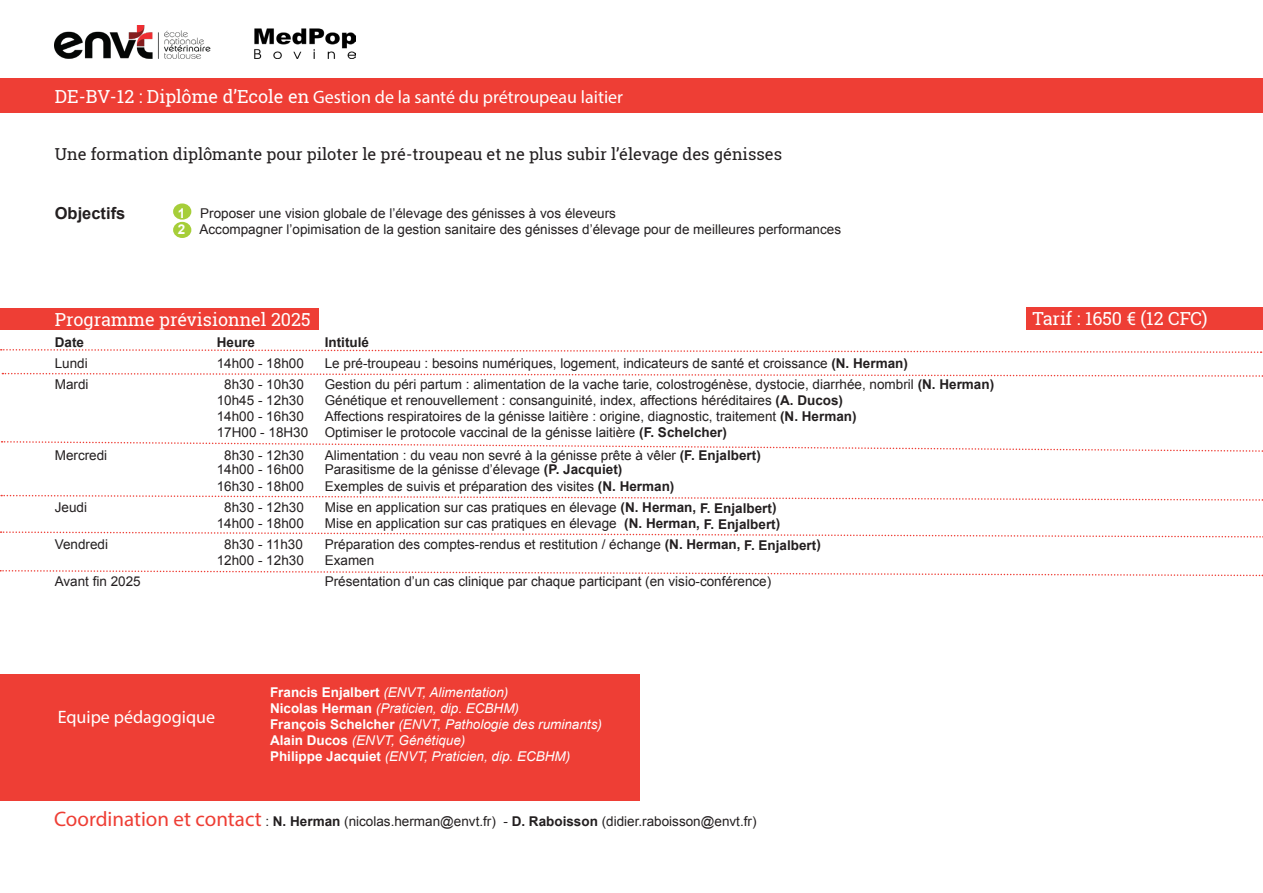
<style>
.page{position:relative;width:1263px;height:893px;background:#fff}
.page>*{position:absolute;margin:0;border:0;box-sizing:border-box;transform-origin:0 0}
.t1{font:18px "Myriad Pro";color:#fff}
.t2{font:18px "Roboto Slab";color:#fff}
.t3{font:16.5px "Roboto Slab";color:#231f20}
.t4{font:700 16.5px "Arial";color:#231f20}
.t5{font:13.5px "Arial";color:#231f20}
.t6{font:italic 13.5px/16.2px "Arial";color:#fff}
.t7{font:700 13.5px "Arial";color:#231f20}
.s1{font-family:"Roboto Slab"}
.s2{font-weight:700;color:#fff}
.s3{font-weight:700}
.s4{font-weight:700;font-style:normal}
.s5{font-family:"Myriad Pro";font-size:21px;color:#ee3e35}
</style>
<div class="page">
<div style="left:0;top:78px;width:1263px;height:35px;background:#ee3e35"></div>
<div style="left:0;top:308px;width:319px;height:22px;background:#ee3e35"></div>
<svg style="left:1px;top:494px;width:1262px;height:7px"></svg>
<div style="left:0;top:675px;width:639px;height:126px;background:#ee3e35"></div>
<svg style="left:2px;top:441px;width:1261px;height:11px"></svg>
<div style="left:1026px;top:307px;width:237px;height:23px;background:#ee3e35"></div>
<svg style="left:2px;top:372px;width:1261px;height:5px"></svg>
<div style="left:175px;top:205px;width:15px;height:13px;background:#a6ce39;border-radius:50%"></div>
<div style="left:173px;top:203px;width:18px;height:17px;border:3px solid #a6ce39;border-radius:50%"></div>
<div style="left:175px;top:223px;width:15px;height:13px;background:#a6ce39;border-radius:50%"></div>
<div style="left:173px;top:222px;width:18px;height:16px;border:3px solid #a6ce39;border-radius:50%"></div>
<svg style="left:0;top:570px;width:1263px;height:7px"></svg>
<svg style="left:1px;top:349px;width:1260px;height:4px"></svg>
<svg style="left:1px;top:531px;width:1262px;height:7px"></svg>
<img style="left:54px;top:25px;width:301px;height:34px">
<p class="t1" style="left:55px;top:86px;width:570px"><span class="s1">DE-BV-12 : Diplôme d’Ecole en</span> Gestion de la santé du prétroupeau laitier</p>
<p class="t3" style="left:55px;top:142px;width:729px">Une formation diplômante pour piloter le pré-troupeau et ne plus subir l’élevage des génisses</p>
<p class="t4" style="left:55px;top:202px;width:72px">Objectifs</p>
<p class="t5" style="left:178px;top:204px;width:440px"><span class="s2">1</span> Proposer une vision globale de l’élevage des génisses à vos éleveurs</p>
<p class="t5" style="left:178px;top:220px;width:665px"><span class="s2">2</span> Accompagner l’opimisation de la gestion sanitaire des génisses d’élevage pour de meilleures performances</p>
<p class="t2" style="left:55px;top:307px;width:257px">Programme prévisionnel 2025</p>
<p class="t7" style="left:55px;top:333px;width:31px">Date</p>
<p class="t7" style="left:217px;top:333px;width:40px">Heure</p>
<p class="t7" style="left:325px;top:333px;width:46px">Intitulé</p>
<p class="t5" style="left:55px;top:354px;width:35px">Lundi</p>
<p class="t5" style="left:217px;top:354px;width:89px">14h00 - 18h00</p>
<p class="t5" style="left:325px;top:354px;width:585px">Le pré-troupeau : besoins numériques, logement, indicateurs de santé et croissance <span class="s3">(N. Herman)</span></p>
<p class="t5" style="left:55px;top:375px;width:35px">Mardi</p>
<p class="t5" style="left:224px;top:375px;width:81px">8h30 - 10h30</p>
<p class="t5" style="left:325px;top:375px;width:671px">Gestion du péri partum : alimentation de la vache tarie, colostrogénèse, dystocie, diarrhée, nombril <span class="s3">(N. Herman)</span></p>
<p class="t5" style="left:217px;top:391px;width:89px">10h45 - 12h30</p>
<p class="t5" style="left:325px;top:391px;width:520px">Génétique et renouvellement : consanguinité, index, affections héréditaires <span class="s3">(A. Ducos)</span></p>
<p class="t5" style="left:217px;top:407px;width:89px">14h00 - 16h30</p>
<p class="t5" style="left:325px;top:407px;width:533px">Affections respiratoires de la génisse laitière : origine, diagnostic, traitement <span class="s3">(N. Herman)</span></p>
<p class="t5" style="left:217px;top:424px;width:512px">17H00 - 18H30 Optimiser le protocole vaccinal de la génisse laitière <span class="s3">(F. Schelcher)</span></p>
<p class="t5" style="left:55px;top:446px;width:54px">Mercredi</p>
<p class="t5" style="left:224px;top:446px;width:81px">8h30 - 12h30</p>
<p class="t5" style="left:325px;top:446px;width:437px">Alimentation : du veau non sevré à la génisse prête à vêler <span class="s3">(F. Enjalbert)</span></p>
<p class="t5" style="left:217px;top:461px;width:89px">14h00 - 16h00</p>
<p class="t5" style="left:325px;top:461px;width:299px">Parasitisme de la génisse d’élevage <span class="s3">(P. Jacquiet)</span></p>
<p class="t5" style="left:217px;top:477px;width:89px">16h30 - 18h00</p>
<p class="t5" style="left:325px;top:477px;width:351px">Exemples de suivis et préparation des visites <span class="s3">(N. Herman)</span></p>
<p class="t5" style="left:55px;top:498px;width:34px">Jeudi</p>
<p class="t5" style="left:224px;top:498px;width:81px">8h30 - 12h30</p>
<p class="t5" style="left:325px;top:498px;width:453px">Mise en application sur cas pratiques en élevage <span class="s3">(N. Herman, F. Enjalbert)</span></p>
<p class="t5" style="left:217px;top:514px;width:89px">14h00 - 18h00</p>
<p class="t5" style="left:325px;top:514px;width:457px">Mise en application sur cas pratiques en élevage <span class="s3">(N. Herman, F. Enjalbert)</span></p>
<p class="t5" style="left:55px;top:535px;width:55px">Vendredi</p>
<p class="t5" style="left:224px;top:535px;width:80px">8h30 - 11h30</p>
<p class="t5" style="left:325px;top:535px;width:497px">Préparation des comptes-rendus et restitution / échange <span class="s3">(N. Herman, F. Enjalbert)</span></p>
<p class="t5" style="left:217px;top:551px;width:89px">12h00 - 12h30</p>
<p class="t5" style="left:325px;top:551px;width:51px">Examen</p>
<p class="t5" style="left:55px;top:572px;width:88px">Avant fin 2025</p>
<p class="t5" style="left:325px;top:572px;width:448px">Présentation d’un cas clinique par chaque participant (en visio-conférence)</p>
<p class="t1" style="left:58px;top:706px;width:159px">Equipe pédagogique</p>
<p class="t6" style="left:270px;top:684px;width:240px"><span class="s4">Francis Enjalbert</span> (ENVT, Alimentation)</p>
<p class="t6" style="left:270px;top:700px;width:333px"><span class="s4">Nicolas Herman</span> (Praticien, dip. ECBHM)<br><span class="s4">François Schelcher</span> (ENVT, Pathologie des ruminants)</p>
<p class="t6" style="left:270px;top:732px;width:197px"><span class="s4">Alain Ducos</span> (ENVT, Génétique)</p>
<p class="t6" style="left:270px;top:749px;width:302px"><span class="s4">Philippe Jacquiet</span> (ENVT, Praticien, dip. ECBHM)</p>
<p class="t5" style="left:54px;top:813px;width:704px"><span class="s5">Coordination et contact</span> : <span class="s3">N. Herman</span> (nicolas.herman@envt.fr) - <span class="s3">D. Raboisson</span> (didier.raboisson@envt.fr)</p>
<p class="t2" style="left:1032px;top:306px;width:177px">Tarif : 1650 € (12 CFC)</p>
</div>
